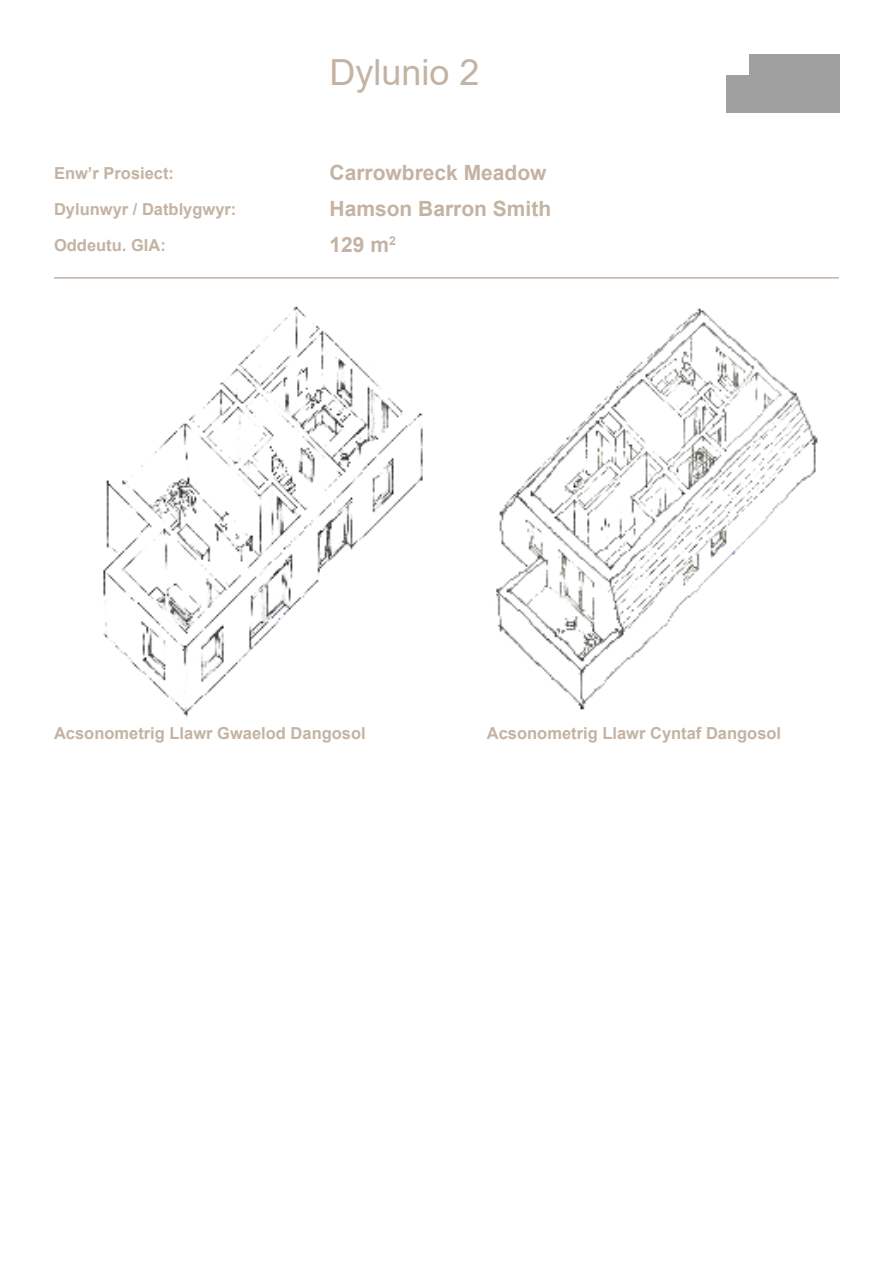
<style>
.page{position:relative;width:893px;height:1263px;background:#fff}
.page>*{position:absolute;margin:0;border:0;box-sizing:border-box;transform-origin:0 0}
.t1{font:36px "Arial";color:#c4b3a3}
.t2{font:700 21px "Arial";color:#c4b3a3}
.t3{font:700 16.5px "Arial";color:#c4b3a3}
</style>
<div class="page">
<hr style="left:54px;top:277px;width:785px;height:2px;background:#c4b3a3">
<div style="left:749px;top:54px;width:90px;height:59px;background:#a0a0a0"></div>
<div style="left:726px;top:75px;width:90px;height:38px;background:#a0a0a0"></div>
<img style="left:103px;top:306px;width:715px;height:411px">
<p class="t3" style="left:54px;top:162px;width:122px">Enw’r Prosiect:</p>
<p class="t3" style="left:54px;top:198px;width:184px">Dylunwyr / Datblygwyr:</p>
<p class="t3" style="left:54px;top:234px;width:113px">Oddeutu. GIA:</p>
<p class="t1" style="left:330px;top:48px;width:152px">Dylunio 2</p>
<p class="t2" style="left:330px;top:158px;width:219px">Carrowbreck Meadow</p>
<p class="t2" style="left:330px;top:194px;width:223px">Hamson Barron Smith</p>
<p class="t2" style="left:330px;top:230px;width:68px">129 m<sup>2</sup></p>
<p class="t3" style="left:54px;top:721px;width:313px">Acsonometrig Llawr Gwaelod Dangosol</p>
<p class="t3" style="left:487px;top:721px;width:296px">Acsonometrig Llawr Cyntaf Dangosol</p>
</div>
